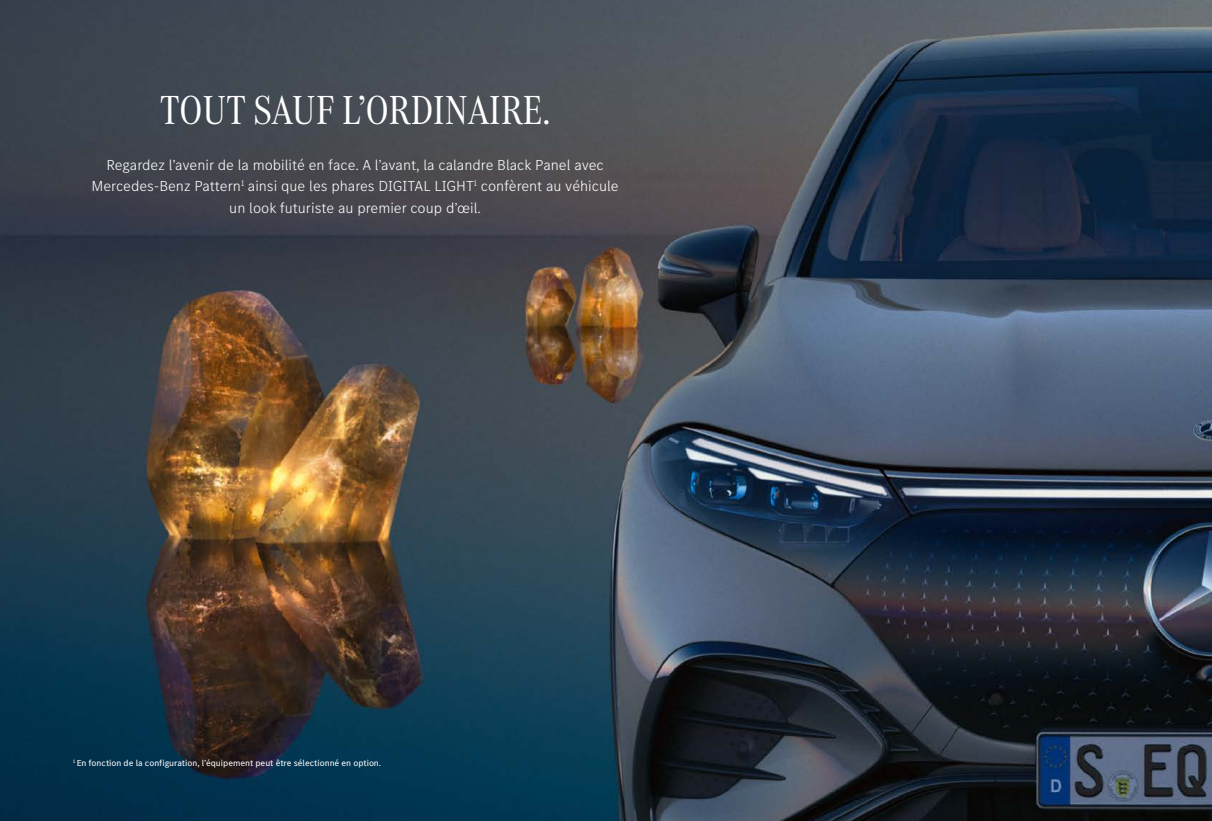
<style>
.page{position:relative;width:1212px;height:821px;background:#fff}
.page>*{position:absolute;margin:0;border:0;box-sizing:border-box;transform-origin:0 0}
.t1{font:42px "MB Corpo A Title Cond";letter-spacing:.005em;color:#fff}
.t2{font:300 15px/21.3px "MB Corpo S Text";color:#fff;text-align:center}
.t3{font:9px "MB Corpo S Text";color:#fff}
</style>
<div class="page">
<img style="left:0;top:0;width:1212px;height:821px">
<h1 class="t1" style="left:160px;top:83px;width:391px">TOUT SAUF L’ORDINAIRE.</h1>
<p class="t2" style="left:92px;top:154px;width:528px">Regardez l’avenir de la mobilité en face. A l’avant, la calandre Black Panel avec<br>Mercedes-Benz Pattern<sup>1</sup> ainsi que les phares DIGITAL LIGHT<sup>1</sup> confèrent au véhicule un look futuriste au premier coup d’œil.</p>
<p class="t3" style="left:73px;top:756px;width:309px"><sup>1</sup> En fonction de la configuration, l’équipement peut être sélectionné en option.</p>
</div>
